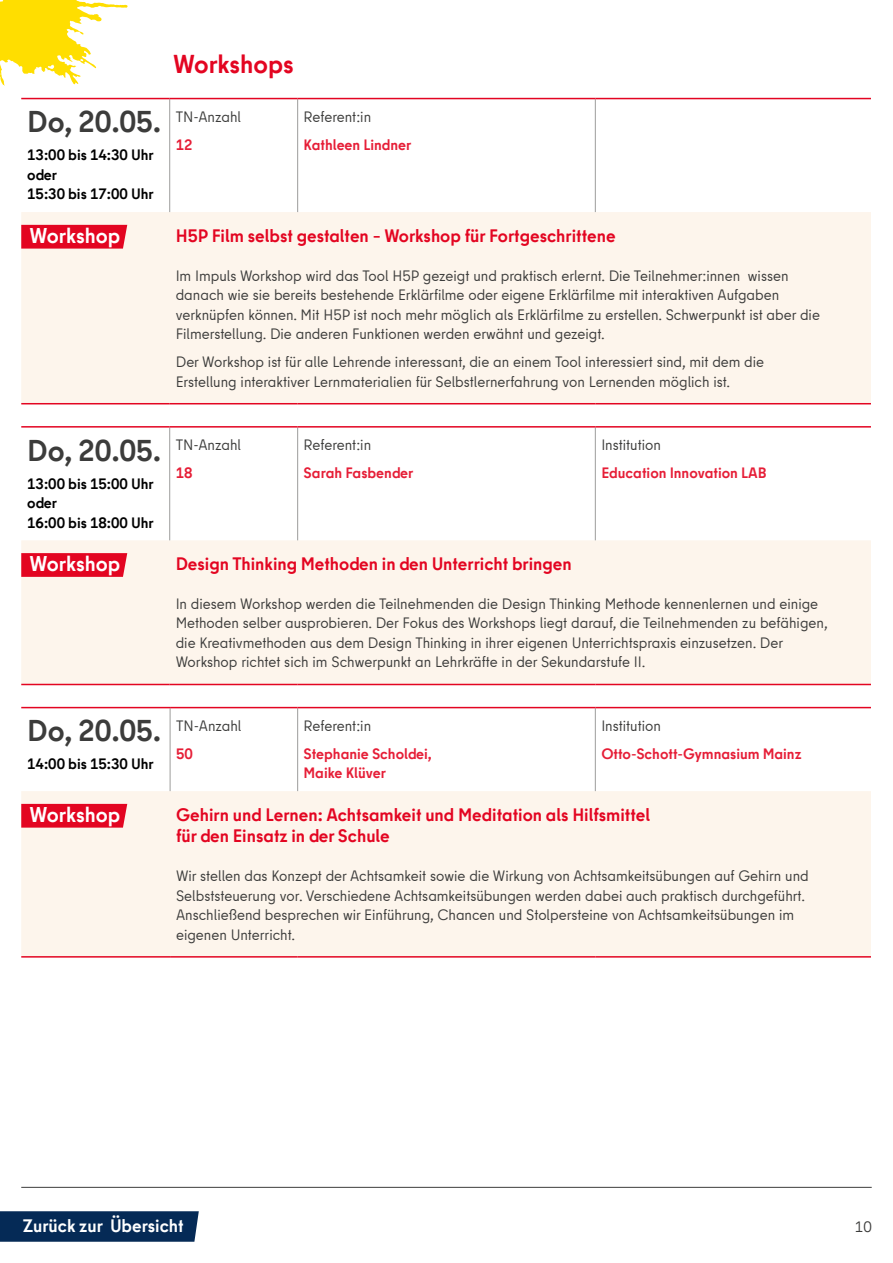
<style>
.page{position:relative;width:893px;height:1263px;background:#fff}
.page>*{position:absolute;margin:0;border:0;box-sizing:border-box;transform-origin:0 0}
.t1{font:700 30px "Berlin Type Office";color:#3c3c3b}
.t2{font:700 25.8px "Berlin Type Office";color:#e30521}
.t3{font:700 21.3px "Berlin Type Office";color:#fff}
.t4{font:700 18px/21.6px "Berlin Type Office";color:#e30521}
.t5{font:700 18px "Berlin Type Office";color:#fff}
.t6{font:15px/19.5px "Berlin Type Office";color:#3c3c3b}
.t7{font:700 15px/19.5px "Berlin Type Office";color:#e61e37}
.t8{font:700 15px/19.5px "Berlin Type Office";color:#000}
</style>
<div class="page">
<svg style="left:0;top:1211px;width:199px;height:31px;background:#0c305a"></svg>
<hr style="left:21px;top:1187px;width:851px;height:1px;background:#3c3c3b">
<div style="left:21px;top:212px;width:850px;height:191px;background:#fdf5ec"></div>
<hr style="left:169px;top:99px;width:1px;height:113px;background:#9d9d9c">
<hr style="left:297px;top:99px;width:1px;height:113px;background:#9d9d9c">
<hr style="left:595px;top:99px;width:1px;height:113px;background:#9d9d9c">
<hr style="left:21px;top:98px;width:149px;height:1px;background:#e30521">
<hr style="left:170px;top:98px;width:128px;height:1px;background:#e30521">
<hr style="left:298px;top:98px;width:297px;height:1px;background:#e30521">
<hr style="left:595px;top:98px;width:276px;height:1px;background:#e30521">
<hr style="left:21px;top:403px;width:149px;height:1px;background:#e30521">
<hr style="left:170px;top:403px;width:128px;height:1px;background:#e30521">
<hr style="left:298px;top:403px;width:297px;height:1px;background:#e30521">
<hr style="left:595px;top:403px;width:276px;height:1px;background:#e30521">
<svg style="left:21px;top:225px;width:106px;height:24px;background:#e30d28"></svg>
<div style="left:21px;top:540px;width:850px;height:144px;background:#fdf5ec"></div>
<hr style="left:169px;top:428px;width:1px;height:112px;background:#9d9d9c">
<hr style="left:297px;top:428px;width:1px;height:112px;background:#9d9d9c">
<hr style="left:595px;top:428px;width:1px;height:112px;background:#9d9d9c">
<hr style="left:21px;top:426px;width:149px;height:2px;background:#e30521">
<hr style="left:170px;top:426px;width:128px;height:2px;background:#e30521">
<hr style="left:298px;top:426px;width:297px;height:2px;background:#e30521">
<hr style="left:595px;top:426px;width:276px;height:2px;background:#e30521">
<hr style="left:21px;top:684px;width:149px;height:1px;background:#e30521">
<hr style="left:170px;top:684px;width:128px;height:1px;background:#e30521">
<hr style="left:298px;top:684px;width:297px;height:1px;background:#e30521">
<hr style="left:595px;top:684px;width:276px;height:1px;background:#e30521">
<svg style="left:21px;top:553px;width:106px;height:24px;background:#e30c27"></svg>
<div style="left:21px;top:791px;width:850px;height:165px;background:#fdf5ec"></div>
<hr style="left:170px;top:708px;width:1px;height:83px;background:#9d9d9c">
<hr style="left:297px;top:708px;width:1px;height:83px;background:#9d9d9c">
<hr style="left:595px;top:708px;width:1px;height:83px;background:#9d9d9c">
<hr style="left:21px;top:707px;width:149px;height:1px;background:#e30521">
<hr style="left:170px;top:707px;width:128px;height:1px;background:#e30521">
<hr style="left:298px;top:707px;width:297px;height:1px;background:#e30521">
<hr style="left:595px;top:707px;width:276px;height:1px;background:#e30521">
<hr style="left:21px;top:956px;width:149px;height:1px;background:#e30521">
<hr style="left:170px;top:956px;width:128px;height:1px;background:#e30521">
<hr style="left:298px;top:956px;width:297px;height:1px;background:#e30521">
<hr style="left:595px;top:956px;width:276px;height:1px;background:#e30521">
<svg style="left:21px;top:804px;width:106px;height:24px;background:#e30d28"></svg>
<svg style="left:0;top:0;width:128px;height:86px"></svg>
<h1 class="t1" style="left:27px;top:103px;width:135px">Do, 20.05.</h1>
<p class="t8" style="left:27px;top:145px;width:128px">13:00 bis 14:30 Uhr oder<br>15:30 bis 17:00 Uhr</p>
<h2 class="t2" style="left:173px;top:48px;width:122px">Workshops</h2>
<p class="t6" style="left:176px;top:107px;width:67px">TN-Anzahl</p>
<p class="t7" style="left:176px;top:135px;width:18px">12</p>
<p class="t6" style="left:304px;top:107px;width:69px">Referent:in</p>
<p class="t7" style="left:304px;top:135px;width:109px">Kathleen Lindner</p>
<h3 class="t3" style="left:30px;top:222px;width:92px">Workshop</h3>
<p class="t4" style="left:176px;top:225px;width:441px">H5P Film selbst gestalten – Workshop für Fortgeschrittene</p>
<p class="t6" style="left:176px;top:266px;width:646px">Im Impuls Workshop wird das Tool H5P gezeigt und praktisch erlernt. Die Teilnehmer:innen wissen danach wie sie bereits bestehende Erklärfilme oder eigene Erklärfilme mit interaktiven Aufgaben verknüpfen können. Mit H5P ist noch mehr möglich als Erklärfilme zu erstellen. Schwerpunkt ist aber die Filmerstellung. Die anderen Funktionen werden erwähnt und gezeigt.</p>
<p class="t6" style="left:176px;top:352px;width:590px">Der Workshop ist für alle Lehrende interessant, die an einem Tool interessiert sind, mit dem die<br>Erstellung interaktiver Lernmaterialien für Selbstlernerfahrung von Lernenden möglich ist.</p>
<h1 class="t1" style="left:27px;top:431px;width:135px">Do, 20.05.</h1>
<p class="t8" style="left:27px;top:474px;width:128px">13:00 bis 15:00 Uhr oder<br>16:00 bis 18:00 Uhr</p>
<p class="t6" style="left:176px;top:435px;width:67px">TN-Anzahl</p>
<p class="t7" style="left:176px;top:463px;width:18px">18</p>
<p class="t6" style="left:304px;top:435px;width:69px">Referent:in</p>
<p class="t7" style="left:304px;top:463px;width:111px">Sarah Fasbender</p>
<p class="t6" style="left:601px;top:435px;width:61px">Institution</p>
<p class="t7" style="left:601px;top:463px;width:167px">Education Innovation LAB</p>
<h3 class="t3" style="left:30px;top:550px;width:92px">Workshop</h3>
<p class="t4" style="left:176px;top:553px;width:398px">Design Thinking Methoden in den Unterricht bringen</p>
<p class="t6" style="left:176px;top:594px;width:653px">In diesem Workshop werden die Teilnehmenden die Design Thinking Methode kennenlernen und einige Methoden selber ausprobieren. Der Fokus des Workshops liegt darauf, die Teilnehmenden zu befähigen, die Kreativmethoden aus dem Design Thinking in ihrer eigenen Unterrichtspraxis einzusetzen. Der Workshop richtet sich im Schwerpunkt an Lehrkräfte in der Sekundarstufe II.</p>
<h1 class="t1" style="left:27px;top:712px;width:135px">Do, 20.05.</h1>
<p class="t8" style="left:27px;top:754px;width:128px">14:00 bis 15:30 Uhr</p>
<p class="t6" style="left:176px;top:716px;width:67px">TN-Anzahl</p>
<p class="t7" style="left:176px;top:744px;width:18px">50</p>
<p class="t6" style="left:304px;top:716px;width:69px">Referent:in</p>
<p class="t7" style="left:304px;top:744px;width:130px">Stephanie Scholdei,<br>Maike Klüver</p>
<p class="t6" style="left:601px;top:716px;width:61px">Institution</p>
<p class="t7" style="left:601px;top:744px;width:202px">Otto-Schott-Gymnasium Mainz</p>
<h3 class="t3" style="left:30px;top:800px;width:92px">Workshop</h3>
<p class="t4" style="left:176px;top:804px;width:476px">Gehirn und Lernen: Achtsamkeit und Meditation als Hilfsmittel für den Einsatz in der Schule</p>
<p class="t6" style="left:176px;top:866px;width:634px">Wir stellen das Konzept der Achtsamkeit sowie die Wirkung von Achtsamkeitsübungen auf Gehirn und Selbststeuerung vor. Verschiedene Achtsamkeitsübungen werden dabei auch praktisch durchgeführt.<br>Anschließend besprechen wir Einführung, Chancen und Stolpersteine von Achtsamkeitsübungen im eigenen Unterricht.</p>
<p class="t5" style="left:23px;top:1214px;width:162px">Zurück zur Übersicht</p>
<p class="t6" style="left:855px;top:1217px;width:18px">10</p>
</div>
